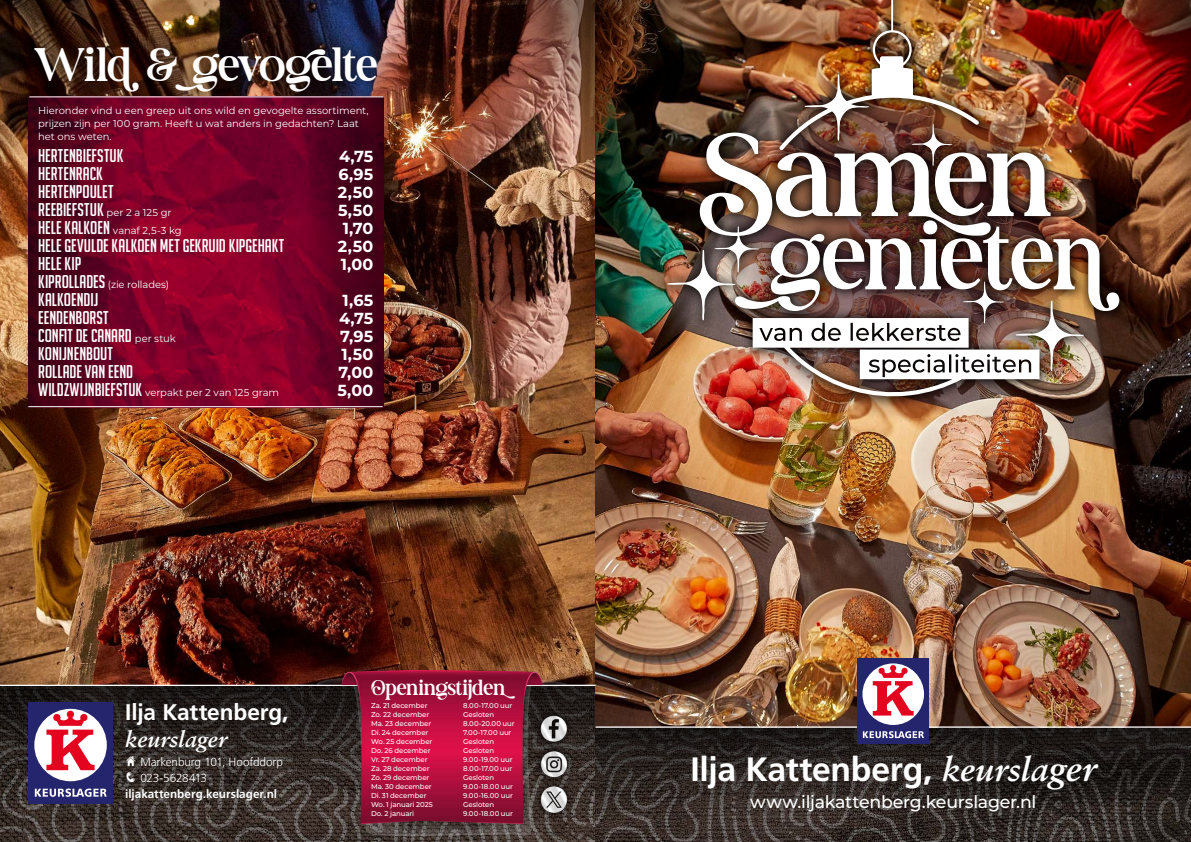
<style>
.page{position:relative;width:1191px;height:842px;background:#fff}
.page>*{position:absolute;margin:0;border:0;box-sizing:border-box;transform-origin:0 0}
.t1{font:46px "Ws Paradose";letter-spacing:-.02em;color:#fff}
.t2{font:700 33.8px "Frutiger LT Std";letter-spacing:-.01em;color:#fff}
.t3{font:700 22.6px "Frutiger LT Std";letter-spacing:-.005em;color:#fff}
.t4{font:italic 700 22.6px "Sabon LT Std";letter-spacing:-.005em;color:#fff}
.t5{font:21px "Ws Paradose";letter-spacing:-.01em;color:#fff}
.t6{font:18px "Big Noodle Titling";letter-spacing:.005em;color:#fff}
.t7{font:500 17.4px "Montserrat";letter-spacing:-.015em;color:#fff}
.t8{font:700 16px "Montserrat";letter-spacing:.005em;color:#fff}
.t9{font:700 11.8px/16.1px "Frutiger LT Std";letter-spacing:-.005em;color:#fff}
.t10{font:300 11.8px "Frutiger LT Std";letter-spacing:-.01em;color:#fff}
.t11{font:10px/12.8px "Montserrat";letter-spacing:-.005em;color:#fff}
.t12{font:500 7px "Montserrat";letter-spacing:-.005em;color:#fff}
.s1{font-family:"Montserrat";font-size:10px}
.s2{font-family:"Big Noodle Titling";font-size:18px}
.s3{font-weight:300}
.s4{font-family:"Sabon LT Std";font-style:italic}
.s5{font-family:"Sabon LT Std";font-style:italic;font-size:36.2px}
</style>
<div class="page">
<img style="left:0;top:804px;width:595px;height:38px">
<svg style="left:0;top:686px;width:595px;height:118px;background:#2d2724"></svg>
<img style="left:0;top:0;width:595px;height:685px">
<img style="left:595px;top:815px;width:596px;height:27px">
<svg style="left:595px;top:728px;width:596px;height:87px;background:#2a2522"></svg>
<img style="left:595px;top:0;width:596px;height:726px">
<img style="left:28px;top:108px;width:355px;height:299px">
<img style="left:313px;top:670px;width:258px;height:166px">
<div style="left:19px;top:31px;width:375px;height:77px;background:#000;opacity:.75"></div>
<div style="left:28px;top:703px;width:85px;height:101px;background:#24256d"></div>
<div style="left:34px;top:709px;width:73px;height:72px;background:#fff;border-radius:50%"></div>
<svg style="left:46px;top:711px;width:49px;height:59px"></svg>
<svg style="left:35px;top:788px;width:72px;height:9px"></svg>
<hr style="left:29px;top:96px;width:354px;height:1px;background:#fff">
<hr style="left:28px;top:406px;width:354px;height:1px;background:#fff">
<div style="left:857px;top:658px;width:72px;height:86px;background:#24256d"></div>
<div style="left:862px;top:663px;width:62px;height:62px;background:#fff;border-radius:50%"></div>
<svg style="left:872px;top:665px;width:41px;height:50px"></svg>
<svg style="left:863px;top:731px;width:61px;height:8px"></svg>
<div style="left:532px;top:707px;width:43px;height:114px;background:#000;opacity:.75"></div>
<img style="left:535px;top:710px;width:36px;height:107px">
<div style="left:657px;top:0;width:474px;height:409px;background:#000;opacity:.9"></div>
<img style="left:667px;top:0;width:452px;height:400px">
<h1 class="t1" style="left:34px;top:34px;width:345px">Wild &amp; gevogelte</h1>
<h3 class="t11" style="left:38px;top:104px;width:332px">Hieronder vind u een greep uit ons wild en gevogelte assortiment, prijzen zijn per 100 gram. Heeft u wat anders in gedachten? Laat het ons weten.</h3>
<h3 class="t6" style="left:38px;top:146px;width:87px">HERTENBIEFSTUK</h3>
<h3 class="t8" style="left:339px;top:145px;width:36px">4,75</h3>
<h3 class="t6" style="left:38px;top:164px;width:66px">HERTENRACK</h3>
<h3 class="t8" style="left:338px;top:163px;width:36px">6,95</h3>
<h3 class="t6" style="left:38px;top:182px;width:77px">HERTENPOULET</h3>
<h3 class="t8" style="left:338px;top:181px;width:37px">2,50</h3>
<h3 class="t6" style="left:38px;top:200px;width:135px">REEBIEFSTUK <span class="s1">per 2 a 125 gr</span></h3>
<h3 class="t8" style="left:338px;top:199px;width:37px">5,50</h3>
<h3 class="t11" style="left:38px;top:224px;width:145px"><span class="s2">HELE KALKOEN</span> vanaf 2,5-3 kg</h3>
<h3 class="t8" style="left:343px;top:217px;width:32px">1,70</h3>
<h3 class="t6" style="left:38px;top:236px;width:247px">HELE GEVULDE KALKOEN MET GEKRUID KIPGEHAKT</h3>
<h3 class="t8" style="left:338px;top:235px;width:37px">2,50</h3>
<h3 class="t6" style="left:38px;top:254px;width:45px">HELE KIP</h3>
<h3 class="t8" style="left:341px;top:253px;width:34px">1,00</h3>
<h3 class="t11" style="left:38px;top:278px;width:133px"><span class="s2">KIPROLLADES</span> (zie rollades)</h3>
<h3 class="t6" style="left:38px;top:290px;width:62px">KALKOENDIJ</h3>
<h3 class="t8" style="left:343px;top:289px;width:32px">1,65</h3>
<h3 class="t6" style="left:38px;top:308px;width:72px">EENDENBORST</h3>
<h3 class="t8" style="left:339px;top:307px;width:36px">4,75</h3>
<h3 class="t6" style="left:38px;top:326px;width:139px">CONFIT DE CANARD <span class="s1">per stuk</span></h3>
<h3 class="t8" style="left:340px;top:325px;width:35px">7,95</h3>
<h3 class="t6" style="left:38px;top:344px;width:76px">KONIJNENBOUT</h3>
<h3 class="t8" style="left:341px;top:343px;width:33px">1,50</h3>
<h3 class="t6" style="left:38px;top:362px;width:96px">ROLLADE VAN EEND</h3>
<h3 class="t8" style="left:338px;top:361px;width:36px">7,00</h3>
<h3 class="t11" style="left:38px;top:386px;width:242px"><span class="s2">WILDZWIJNBIEFSTUK</span> verpakt per 2 van 125 gram</h3>
<h3 class="t8" style="left:337px;top:379px;width:37px">5,00</h3>
<h3 class="t3" style="left:125px;top:699px;width:165px">Ilja Kattenberg,</h3>
<h3 class="t4" style="left:125px;top:725px;width:103px">keurslager</h3>
<h3 class="t10" style="left:125px;top:755px;width:159px">★ Markenburg 101, Hoofddorp</h3>
<h3 class="t9" style="left:125px;top:770px;width:153px">❑ <span class="s3">023-5628413 </span>iljakattenberg.keurslager.nl</h3>
<h3 class="t5" style="left:371px;top:673px;width:136px">Openingstijden</h3>
<p class="t12" style="left:371px;top:700px;width:58px">Za. 21 december</p>
<p class="t12" style="left:463px;top:700px;width:51px">8.00-17.00 uur</p>
<p class="t12" style="left:371px;top:709px;width:60px">Zo. 22 december</p>
<p class="t12" style="left:463px;top:709px;width:33px">Gesloten</p>
<p class="t12" style="left:371px;top:718px;width:62px">Ma. 23 december</p>
<p class="t12" style="left:463px;top:718px;width:53px">8.00-20.00 uur</p>
<p class="t12" style="left:371px;top:727px;width:59px">Di. 24 december</p>
<p class="t12" style="left:463px;top:727px;width:50px">7.00-17.00 uur</p>
<p class="t12" style="left:371px;top:736px;width:63px">Wo. 25 december</p>
<p class="t12" style="left:463px;top:736px;width:33px">Gesloten</p>
<p class="t12" style="left:371px;top:745px;width:61px">Do. 26 december</p>
<p class="t12" style="left:463px;top:745px;width:33px">Gesloten</p>
<p class="t12" style="left:371px;top:754px;width:58px">Vr. 27 december</p>
<p class="t12" style="left:463px;top:754px;width:51px">9.00-19.00 uur</p>
<p class="t12" style="left:371px;top:763px;width:60px">Za. 28 december</p>
<p class="t12" style="left:463px;top:763px;width:51px">8.00-17.00 uur</p>
<p class="t12" style="left:371px;top:772px;width:60px">Zo. 29 december</p>
<p class="t12" style="left:463px;top:772px;width:33px">Gesloten</p>
<p class="t12" style="left:371px;top:781px;width:62px">Ma. 30 december</p>
<p class="t12" style="left:463px;top:781px;width:51px">9.00-18.00 uur</p>
<p class="t12" style="left:371px;top:790px;width:57px">Di. 31 december</p>
<p class="t12" style="left:463px;top:790px;width:51px">9.00-16.00 uur</p>
<p class="t12" style="left:371px;top:799px;width:63px">Wo. 1 januari 2025</p>
<p class="t12" style="left:463px;top:799px;width:33px">Gesloten</p>
<p class="t12" style="left:371px;top:808px;width:45px">Do. 2 januari</p>
<p class="t12" style="left:463px;top:808px;width:51px">9.00-18.00 uur</p>
<h2 class="t2" style="left:690px;top:750px;width:407px">Ilja Kattenberg, <span class="s4">keursla</span><span class="s5">ger</span></h2>
<h3 class="t7" style="left:750px;top:790px;width:288px">www.iljakattenberg.keurslager.nl</h3>
</div>
